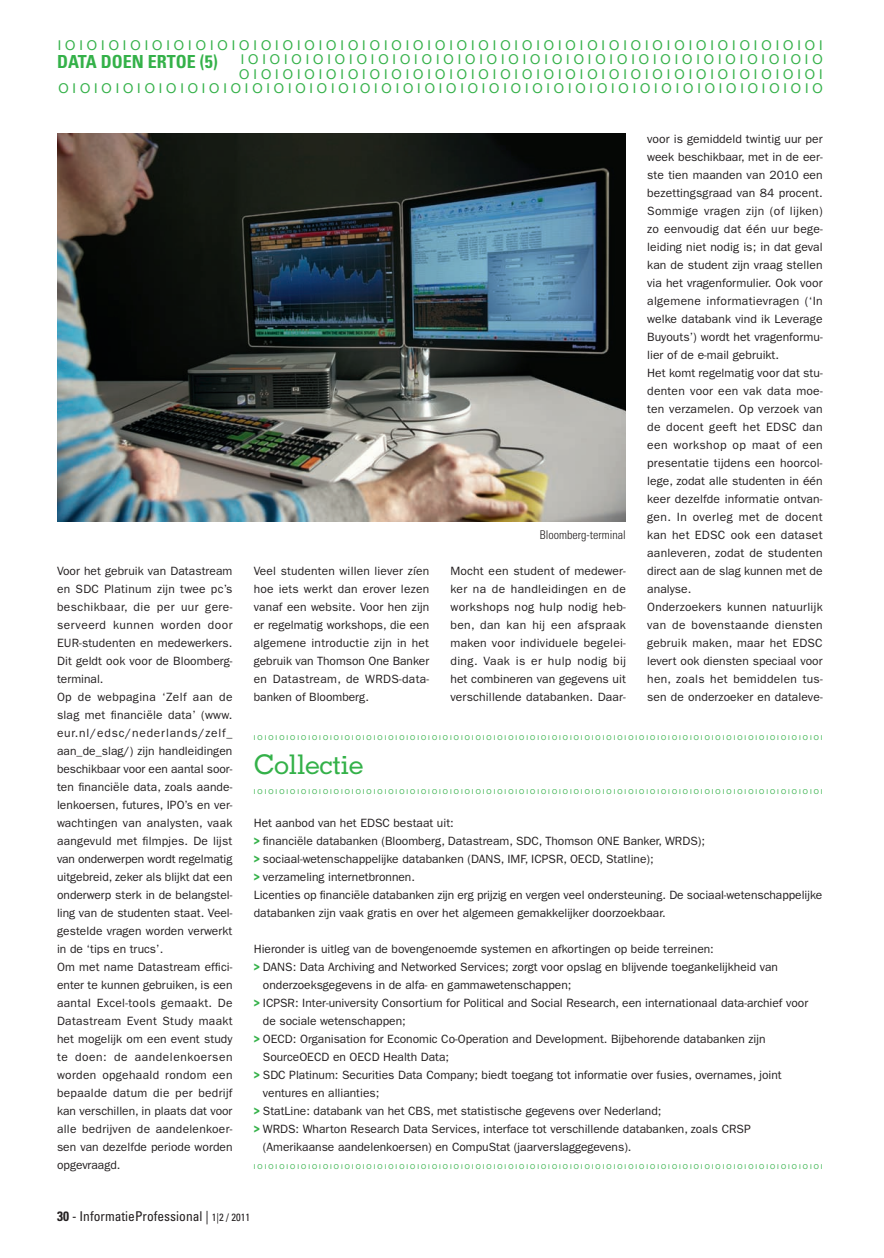
<style>
.page{position:relative;width:884px;height:1258px;background:#fff}
.page>*{position:absolute;margin:0;border:0;box-sizing:border-box;transform-origin:0 0}
.t1{font:500 27px "Memphis";letter-spacing:-.025em;color:#34b149}
.t2{font:700 condensed 18px "Univers";color:#34b149}
.t3{font:13.5px/14.5px "Helvetica Neue";color:#34b149;text-align:right}
.t4{font:condensed 13.5px "Univers";color:#231f20}
.t5{font:12px/18px "Franklin Gothic";color:#231f20}
.t6{font:300 condensed 12px "Univers";color:#231f20}
.t7{font:6.75px "Helvetica Neue";color:#34b149}
.s1{font-weight:600;font-stretch:condensed;color:#34b149}
.s2{font-weight:700}
.s3{font-size:10.5px}
</style>
<div class="page">
<img style="left:57px;top:133px;width:569px;height:388px">
<p class="t3" style="left:58px;top:37px;width:766px">I O I O I O I O I O I O I O I O I O I O I O I O I O I O I O I O I O I O I O I O I O I O I O I O I O I O I O I O I O I O I O I O I O I O I O I I O I O I O I O I O I O I O I O I O I O I O I O I O I O I O I O I O I O I O I O I O I O I O I O I O I O I O<br>O I O I O I O I O I O I O I O I O I O I O I O I O I O I O I O I O I O I O I O I O I O I O I O I O I O I O I<br>O I O I O I O I O I O I O I O I O I O I O I O I O I O I O I O I O I O I O I O I O I O I O I O I O I O I O I O I O I O I O I O I O I O I O I O</p>
<h2 class="t2" style="left:57px;top:50px;width:162px">DATA DOEN ERTOE (5)</h2>
<p class="t5" style="left:57px;top:562px;width:177px">Voor het gebruik van Datastream en SDC Platinum zijn twee pc’s beschikbaar, die per uur gere&shy;serveerd kunnen worden door<br>EUR-studenten en medewerkers.<br>Dit geldt ook voor de Bloomberg&shy;terminal.<br>Op de webpagina ‘Zelf aan de slag met financiële data’ (www. eur.nl/edsc/nederlands/zelf_ aan_de_slag/) zijn handleidingen beschikbaar voor een aantal soor&shy;ten financiële data, zoals aande&shy;lenkoersen, futures, IPO’s en ver&shy;wachtingen van analysten, vaak aangevuld met filmpjes. De lijst van onderwerpen wordt regelmatig uitgebreid, zeker als blijkt dat een onderwerp sterk in de belangstel&shy;ling van de studenten staat. Veel&shy;gestelde vragen worden verwerkt in de ‘tips en trucs’.<br>Om met name Datastream effici&shy;ënter te kunnen gebruiken, is een aantal Excel-tools gemaakt. De<br>Datastream Event Study maakt het mogelijk om een event study te doen: de aandelenkoersen worden opgehaald rondom een bepaalde datum die per bedrijf kan verschillen, in plaats dat voor alle bedrijven de aandelenkoer&shy;sen van dezelfde periode worden opgevraagd.</p>
<p class="t5" style="left:254px;top:562px;width:177px;text-align:justify">Veel studenten willen liever zíen hoe iets werkt dan erover lezen vanaf een website. Voor hen zijn er regelmatig workshops, die een algemene introductie zijn in het gebruik van Thomson One Banker en Datastream, de WRDS-data&shy;banken of Bloomberg.</p>
<p class="t6" style="left:540px;top:528px;width:87px">Bloomberg-terminal</p>
<p class="t5" style="left:450px;top:562px;width:177px;text-align:justify">Mocht een student of medewer&shy;ker na de handleidingen en de workshops nog hulp nodig heb&shy;ben, dan kan hij een afspraak maken voor individuele begelei&shy;ding. Vaak is er hulp nodig bij het combineren van gegevens uit verschillende databanken. Daar-</p>
<p class="t5" style="left:647px;top:130px;width:177px">voor is gemiddeld twintig uur per week beschikbaar, met in de eer&shy;ste tien maanden van 2010 een bezettingsgraad van 84 procent.<br>Sommige vragen zijn (of lijken) zo eenvoudig dat één uur bege&shy;leiding niet nodig is; in dat geval kan de student zijn vraag stellen via het vragenformulier. Ook voor algemene informatievragen (‘In welke databank vind ik Leverage<br>Buyouts’) wordt het vragenformu&shy;lier of de e-mail gebruikt.<br>Het komt regelmatig voor dat stu&shy;denten voor een vak data moe&shy;ten verzamelen. Op verzoek van de docent geeft het EDSC dan een workshop op maat of een presentatie tijdens een hoorcol&shy;lege, zodat alle studenten in één keer dezelfde informatie ontvan&shy;gen. In overleg met de docent kan het EDSC ook een dataset aanleveren, zodat de studenten direct aan de slag kunnen met de analyse.<br>Onderzoekers kunnen natuurlijk van de bovenstaande diensten gebruik maken, maar het EDSC levert ook diensten speciaal voor hen, zoals het bemiddelen tus&shy;sen de onderzoeker en dataleve-</p>
<p class="t7" style="left:254px;top:733px;width:570px">I O I O I O I O I O I O I O I O I O I O I O I O I O I O I O I O I O I O I O I O I O I O I O I O I O I O I O I O I O I O I O I O I O I O I O I O I O I O I O I O I O I O I O I O I O I O I O I O I O I O I O I O I</p>
<h1 class="t1" style="left:254px;top:748px;width:112px">Collectie</h1>
<p class="t7" style="left:254px;top:787px;width:570px">I O I O I O I O I O I O I O I O I O I O I O I O I O I O I O I O I O I O I O I O I O I O I O I O I O I O I O I O I O I O I O I O I O I O I O I O I O I O I O I O I O I O I O I O I O I O I O I O I O I O I O I O I</p>
<p class="t5" style="left:254px;top:814px;width:570px">Het aanbod van het EDSC bestaat uit:<br><span class="s1">&gt;</span> financiële databanken (Bloomberg, Datastream, SDC, Thomson ONE Banker, WRDS);<br><span class="s1">&gt;</span> sociaal-wetenschappelijke databanken (DANS, IMF, ICPSR, OECD, Statline);<br><span class="s1">&gt;</span> verzameling internetbronnen.<br>Licenties op financiële databanken zijn erg prijzig en vergen veel ondersteuning. De sociaal-wetenschappelijke databanken zijn vaak gratis en over het algemeen gemakkelijker doorzoekbaar.</p>
<p class="t5" style="left:254px;top:940px;width:461px">Hieronder is uitleg van de bovengenoemde systemen en afkortingen op beide terreinen:</p>
<p class="t5" style="left:254px;top:958px;width:526px"><span class="s1">&gt;</span> DANS: Data Archiving and Networked Services; zorgt voor opslag en blijvende toegankelijkheid van</p>
<p class="t5" style="left:263px;top:976px;width:310px">onderzoeksgegevens in de alfa- en gammawetenschappen;</p>
<p class="t5" style="left:254px;top:994px;width:556px"><span class="s1">&gt;</span> ICPSR: Inter-university Consortium for Political and Social Research, een internationaal data-archief voor</p>
<p class="t5" style="left:263px;top:1012px;width:144px">de sociale wetenschappen;</p>
<p class="t5" style="left:254px;top:1030px;width:513px"><span class="s1">&gt;</span> OECD: Organisation for Economic Co-Operation and Development. Bijbehorende databanken zijn</p>
<p class="t5" style="left:263px;top:1048px;width:188px">SourceOECD en OECD Health Data;</p>
<p class="t5" style="left:254px;top:1066px;width:529px"><span class="s1">&gt;</span> SDC Platinum: Securities Data Company; biedt toegang tot informatie over fusies, overnames, joint</p>
<p class="t5" style="left:263px;top:1084px;width:118px">ventures en allianties;</p>
<p class="t5" style="left:254px;top:1102px;width:409px"><span class="s1">&gt;</span> StatLine: databank van het CBS, met statistische gegevens over Nederland;</p>
<p class="t5" style="left:254px;top:1120px;width:498px"><span class="s1">&gt;</span> WRDS: Wharton Research Data Services, interface tot verschillende databanken, zoals CRSP</p>
<p class="t5" style="left:263px;top:1138px;width:370px">(Amerikaanse aandelenkoersen) en CompuStat (jaarverslaggegevens).</p>
<p class="t7" style="left:254px;top:1163px;width:570px">I O I O I O I O I O I O I O I O I O I O I O I O I O I O I O I O I O I O I O I O I O I O I O I O I O I O I O I O I O I O I O I O I O I O I O I O I O I O I O I O I O I O I O I O I O I O I O I O I O I O I O I O I</p>
<p class="t4" style="left:57px;top:1208px;width:195px"><span class="s2">30</span> - InformatieProfessional | <span class="s3">1|2 / 2011</span></p>
</div>
